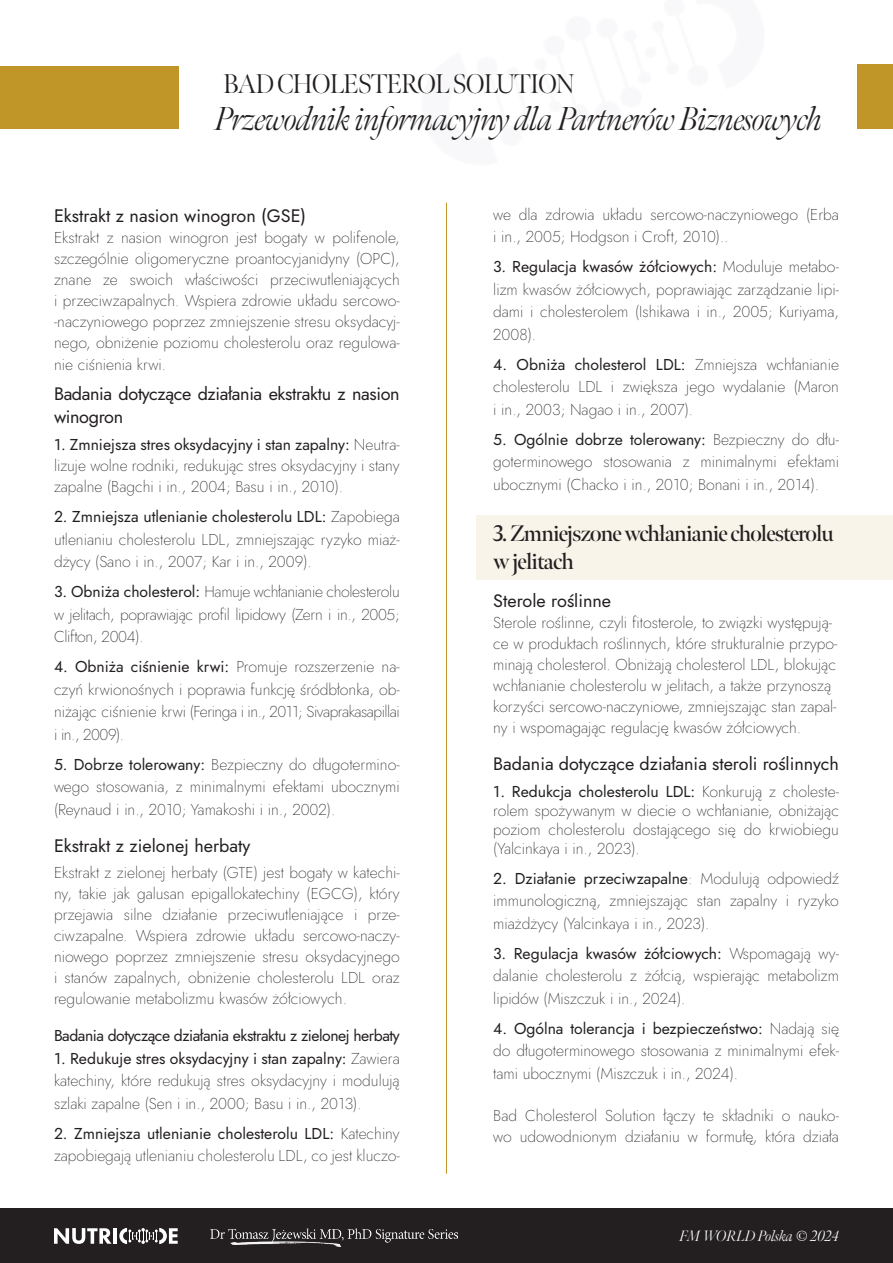
<style>
.page{position:relative;width:893px;height:1263px;background:#fff}
.page>*{position:absolute;margin:0;border:0;box-sizing:border-box;transform-origin:0 0}
.t1{font:italic 300 33px "Meno Banner";letter-spacing:-.02em;color:#231f20}
.t2{font:300 27px "Meno Banner";letter-spacing:-.04em;color:#231f20}
.t3{font:600 22.5px/28.5px "Meno Banner";letter-spacing:-.04em;color:#231f20}
.t4{font:18px "Jost";color:#231f20}
.t5{font:18px/22.5px "Jost";letter-spacing:-.02em;color:#231f20}
.t6{font:200 15.75px/22.5px "Jost";color:#231f20;text-align:justify}
.t7{font:15.75px "Jost";letter-spacing:-.03em;color:#231f20}
.t8{font:italic 300 15px "Meno Banner";color:#fff}
.s1{font-weight:400}
</style>
<div class="page">
<div style="left:476px;top:515px;width:417px;height:65px;background:#f8f4e9"></div>
<div style="left:857px;top:65px;width:36px;height:62px;background:#c09628"></div>
<hr style="left:446px;top:203px;width:1px;height:971px;background:#c09628">
<div style="left:0;top:1209px;width:893px;height:54px;background:#231f20"></div>
<img style="left:211px;top:1229px;width:246px;height:17px">
<svg style="left:54px;top:1228px;width:58px;height:16px"></svg>
<hr style="left:113px;top:1228px;width:4px;height:16px;background:#fff">
<svg style="left:119px;top:1228px;width:59px;height:16px"></svg>
<div style="left:0;top:66px;width:179px;height:62px;background:#c09628"></div>
<div style="left:858px;top:66px;width:35px;height:62px;background:#c09628"></div>
<p class="t2" style="left:223px;top:67px;width:353px">BAD CHOLESTEROL SOLUTION</p>
<p class="t1" style="left:215px;top:99px;width:609px">Przewodnik informacyjny dla Partnerów Biznesowych</p>
<p class="t4" style="left:54px;top:203px;width:254px">Ekstrakt z nasion winogron (GSE)</p>
<p class="t6" style="left:54px;top:227px;width:347px;line-height:21px">Ekstrakt z nasion winogron jest bogaty w polifenole, szczególnie oligomeryczne proantocyjanidyny (OPC), znane ze swoich właściwości przeciwutleniających i przeciwzapalnych. Wspiera zdrowie układu sercowo--naczyniowego poprzez zmniejszenie stresu oksydacyj&shy;nego, obniżenie poziomu cholesterolu oraz regulowa-</p>
<p class="t6" style="left:54px;top:354px;width:113px">nie ciśnienia krwi.</p>
<p class="t5" style="left:54px;top:383px;width:347px">Badania dotyczące działania ekstraktu z nasion winogron</p>
<p class="t6" style="left:54px;top:434px;width:347px;line-height:21px"><span class="s1">1. Zmniejsza stres oksydacyjny i stan zapalny:</span> Neutra&shy;lizuje wolne rodniki, redukując stres oksydacyjny i stany zapalne (Bagchi i in., 2004; Basu i in., 2010).</p>
<p class="t6" style="left:54px;top:505px;width:347px"><span class="s1">2. Zmniejsza utlenianie cholesterolu LDL:</span> Zapobiega utlenianiu cholesterolu LDL, zmniejszając ryzyko miaż&shy;dżycy (Sano i in., 2007; Kar i in., 2009).</p>
<p class="t6" style="left:54px;top:580px;width:347px"><span class="s1">3. Obniża cholesterol:</span> Hamuje wchłanianie cholesterolu w jelitach, poprawiając profil lipidowy (Zern i in., 2005; Clifton, 2004).</p>
<p class="t6" style="left:54px;top:655px;width:347px"><span class="s1">4. Obniża ciśnienie krwi:</span> Promuje rozszerzenie na&shy;czyń krwionośnych i poprawia funkcję śródbłonka, ob&shy;niżając ciśnienie krwi (Feringa i in., 2011; Sivaprakasapillai i in., 2009).</p>
<p class="t6" style="left:54px;top:753px;width:347px"><span class="s1">5. Dobrze tolerowany:</span> Bezpieczny do długotermino&shy;wego stosowania, z minimalnymi efektami ubocznymi (Reynaud i in., 2010; Yamakoshi i in., 2002).</p>
<p class="t4" style="left:54px;top:833px;width:198px">Ekstrakt z zielonej herbaty</p>
<p class="t6" style="left:54px;top:862px;width:347px;line-height:21px">Ekstrakt z zielonej herbaty (GTE) jest bogaty w katechi&shy;ny, takie jak galusan epigallokatechiny (EGCG), który przejawia silne działanie przeciwutleniające i prze&shy;ciwzapalne. Wspiera zdrowie układu sercowo-naczy&shy;niowego poprzez zmniejszenie stresu oksydacyjnego i stanów zapalnych, obniżenie cholesterolu LDL oraz regulowanie metabolizmu kwasów żółciowych.</p>
<p class="t7" style="left:54px;top:1025px;width:347px">Badania dotyczące działania ekstraktu z zielonej herbaty</p>
<p class="t6" style="left:54px;top:1047px;width:347px"><span class="s1">1. Redukuje stres oksydacyjny i stan zapalny:</span> Zawiera katechiny, które redukują stres oksydacyjny i modulują szlaki zapalne (Sen i in., 2000; Basu i in., 2013).</p>
<p class="t6" style="left:54px;top:1122px;width:347px"><span class="s1">2. Zmniejsza utlenianie cholesterolu LDL:</span> Katechiny zapobiegają utlenianiu cholesterolu LDL, co jest kluczo-</p>
<p class="t6" style="left:493px;top:203px;width:347px">we dla zdrowia układu sercowo-naczyniowego (Erba i in., 2005; Hodgson i Croft, 2010)..</p>
<p class="t6" style="left:493px;top:255px;width:347px"><span class="s1">3. Regulacja kwasów żółciowych:</span> Moduluje metabo&shy;lizm kwasów żółciowych, poprawiając zarządzanie lipi&shy;dami i cholesterolem (Ishikawa i in., 2005; Kuriyama, 2008).</p>
<p class="t6" style="left:493px;top:353px;width:347px"><span class="s1">4. Obniża cholesterol LDL:</span> Zmniejsza wchłanianie cholesterolu LDL i zwiększa jego wydalanie (Maron i in., 2003; Nagao i in., 2007).</p>
<p class="t6" style="left:493px;top:428px;width:347px"><span class="s1">5. Ogólnie dobrze tolerowany:</span> Bezpieczny do dłu&shy;goterminowego stosowania z minimalnymi efektami ubocznymi (Chacko i in., 2010; Bonani i in., 2014).</p>
<p class="t3" style="left:493px;top:519px;width:342px">3. Zmniejszone wchłanianie cholesterolu w jelitach</p>
<p class="t4" style="left:493px;top:588px;width:119px">Sterole roślinne</p>
<p class="t6" style="left:493px;top:612px;width:346px;line-height:21px;text-align:left">Sterole roślinne, czyli fitosterole, to związki występują&shy;ce w produktach roślinnych, które strukturalnie przypo&shy;minają cholesterol. Obniżają cholesterol LDL, blokując wchłanianie cholesterolu w jelitach, a także przynoszą korzyści sercowo-naczyniowe, zmniejszając stan zapal&shy;ny i wspomagając regulację kwasów żółciowych.</p>
<p class="t4" style="left:493px;top:751px;width:347px">Badania dotyczące działania steroli roślinnych</p>
<p class="t6" style="left:493px;top:782px;width:347px;line-height:18.9px"><span class="s1">1. Redukcja cholesterolu LDL:</span> Konkurują z choleste&shy;rolem spożywanym w diecie o wchłanianie, obniżając poziom cholesterolu dostającego się do krwiobiegu (Yalcinkaya i in., 2023).</p>
<p class="t6" style="left:493px;top:867px;width:347px"><span class="s1">2. Działanie przeciwzapalne</span>: Modulują odpowiedź immunologiczną, zmniejszając stan zapalny i ryzyko miażdżycy (Yalcinkaya i in., 2023).</p>
<p class="t6" style="left:493px;top:942px;width:347px"><span class="s1">3. Regulacja kwasów żółciowych:</span> Wspomagają wy&shy;dalanie cholesterolu z żółcią, wspierając metabolizm lipidów (Miszczuk i in., 2024).</p>
<p class="t6" style="left:493px;top:1017px;width:347px"><span class="s1">4. Ogólna tolerancja i bezpieczeństwo:</span> Nadają się do długoterminowego stosowania z minimalnymi efek&shy;tami ubocznymi (Miszczuk i in., 2024).</p>
<p class="t6" style="left:493px;top:1105px;width:347px;line-height:21px">Bad Cholesterol Solution łączy te składniki o nauko&shy;wo udowodnionym działaniu w formułę, która działa</p>
<p class="t8" style="left:680px;top:1227px;width:161px">FM WORLD Polska © 2024</p>
</div>
